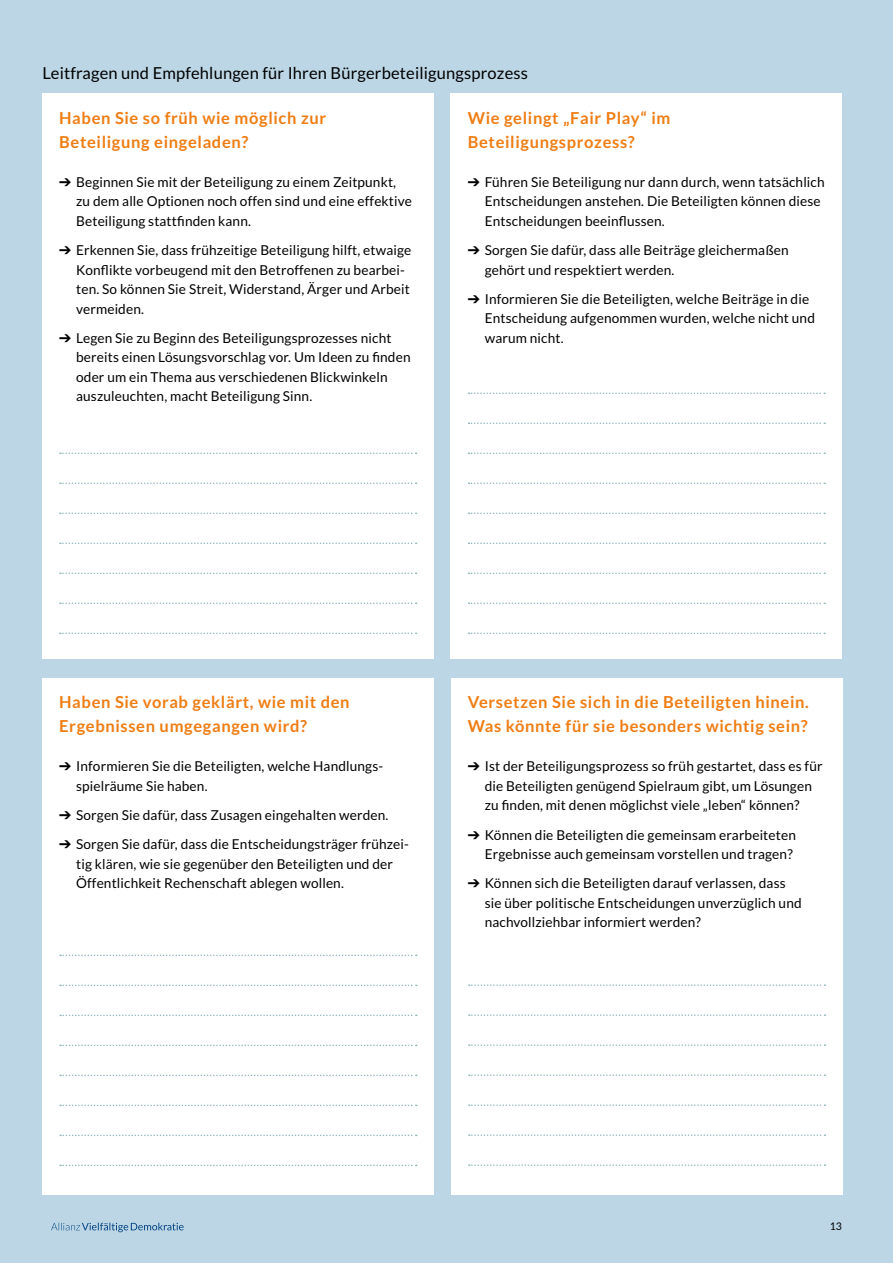
<style>
.page{position:relative;width:893px;height:1263px;background:#bcd6e5}
.page>*{position:absolute;margin:0;border:0;box-sizing:border-box;transform-origin:0 0}
.t1{font:700 16.5px/24px "Lato";letter-spacing:.04em;color:#ef7d14}
.t2{font:16.5px "Lato";letter-spacing:.01em;color:#000}
.t3{font:13.65px/19.5px "Lato";letter-spacing:.01em;color:#000}
.t4{font:10.5px "Lato";color:#000}
</style>
<div class="page">
<div style="left:42px;top:94px;width:392px;height:564px;background:#fff"></div>
<div style="left:451px;top:94px;width:391px;height:564px;background:#fff"></div>
<svg style="left:60px;top:452px;width:357px;height:2px"></svg>
<svg style="left:60px;top:482px;width:357px;height:2px"></svg>
<svg style="left:60px;top:512px;width:357px;height:2px"></svg>
<svg style="left:60px;top:542px;width:357px;height:2px"></svg>
<svg style="left:60px;top:572px;width:357px;height:2px"></svg>
<svg style="left:60px;top:602px;width:357px;height:2px"></svg>
<svg style="left:60px;top:632px;width:357px;height:2px"></svg>
<svg style="left:468px;top:392px;width:357px;height:2px"></svg>
<svg style="left:468px;top:422px;width:357px;height:2px"></svg>
<svg style="left:468px;top:452px;width:357px;height:2px"></svg>
<svg style="left:468px;top:482px;width:357px;height:2px"></svg>
<svg style="left:468px;top:512px;width:357px;height:2px"></svg>
<svg style="left:468px;top:542px;width:357px;height:2px"></svg>
<svg style="left:468px;top:572px;width:357px;height:2px"></svg>
<svg style="left:468px;top:602px;width:357px;height:2px"></svg>
<svg style="left:468px;top:632px;width:357px;height:2px"></svg>
<div style="left:451px;top:678px;width:391px;height:517px;background:#fff"></div>
<svg style="left:469px;top:984px;width:356px;height:2px"></svg>
<svg style="left:469px;top:1014px;width:356px;height:2px"></svg>
<svg style="left:469px;top:1044px;width:356px;height:2px"></svg>
<svg style="left:469px;top:1074px;width:356px;height:2px"></svg>
<svg style="left:469px;top:1104px;width:356px;height:2px"></svg>
<svg style="left:469px;top:1134px;width:356px;height:2px"></svg>
<svg style="left:469px;top:1164px;width:356px;height:2px"></svg>
<div style="left:42px;top:678px;width:392px;height:517px;background:#fff"></div>
<svg style="left:60px;top:955px;width:357px;height:1px"></svg>
<svg style="left:60px;top:985px;width:357px;height:1px"></svg>
<svg style="left:60px;top:1015px;width:357px;height:1px"></svg>
<svg style="left:60px;top:1045px;width:357px;height:1px"></svg>
<svg style="left:60px;top:1075px;width:357px;height:1px"></svg>
<svg style="left:60px;top:1105px;width:357px;height:1px"></svg>
<svg style="left:60px;top:1135px;width:357px;height:1px"></svg>
<svg style="left:60px;top:1165px;width:357px;height:1px"></svg>
<svg style="left:51px;top:1223px;width:133px;height:9px"></svg>
<p class="t2" style="left:43px;top:64px;width:487px">Leitfragen und Empfehlungen für Ihren Bürgerbeteiligungsprozess</p>
<p class="t1" style="left:59px;top:106px;width:269px">Haben Sie so früh wie möglich zur<br>Beteiligung eingeladen?</p>
<p class="t3" style="left:76px;top:172px;width:337px;text-indent:-17px">➔ Beginnen Sie mit der Beteiligung zu einem Zeitpunkt, zu dem alle Optionen noch offen sind und eine effektive<br>Beteiligung stattfinden kann.</p>
<p class="t3" style="left:76px;top:240px;width:337px;text-indent:-17px">➔ Erkennen Sie, dass frühzeitige Beteiligung hilft, etwaige Konflikte vorbeugend mit den Betroffenen zu bearbei&shy;ten. So können Sie Streit, Widerstand, Ärger und Arbeit vermeiden.</p>
<p class="t3" style="left:76px;top:328px;width:336px;text-indent:-17px">➔ Legen Sie zu Beginn des Beteiligungsprozesses nicht bereits einen Lösungsvorschlag vor. Um Ideen zu finden oder um ein Thema aus verschiedenen Blickwinkeln auszuleuchten, macht Beteiligung Sinn.</p>
<p class="t1" style="left:468px;top:106px;width:204px">Wie gelingt „Fair Play“ im<br>Beteiligungsprozess?</p>
<p class="t3" style="left:485px;top:172px;width:341px;text-indent:-17px">➔ Führen Sie Beteiligung nur dann durch, wenn tatsächlich<br>Entscheidungen anstehen. Die Beteiligten können diese<br>Entscheidungen beeinflussen.</p>
<p class="t3" style="left:485px;top:240px;width:305px;text-indent:-17px">➔ Sorgen Sie dafür, dass alle Beiträge gleichermaßen gehört und respektiert werden.</p>
<p class="t3" style="left:485px;top:289px;width:332px;text-indent:-17px">➔ Informieren Sie die Beteiligten, welche Beiträge in die<br>Entscheidung aufgenommen wurden, welche nicht und warum nicht.</p>
<p class="t1" style="left:59px;top:690px;width:292px">Haben Sie vorab geklärt, wie mit den<br>Ergebnissen umgegangen wird?</p>
<p class="t3" style="left:76px;top:757px;width:308px;text-indent:-17px">➔ Informieren Sie die Beteiligten, welche Handlungs&shy;spielräume Sie haben.</p>
<p class="t3" style="left:59px;top:805px;width:331px">➔ Sorgen Sie dafür, dass Zusagen eingehalten werden.</p>
<p class="t3" style="left:76px;top:835px;width:334px;text-indent:-17px">➔ Sorgen Sie dafür, dass die Entscheidungsträger frühzei&shy;tig klären, wie sie gegenüber den Beteiligten und der<br>Öffentlichkeit Rechenschaft ablegen wollen.</p>
<p class="t1" style="left:468px;top:690px;width:343px">Versetzen Sie sich in die Beteiligten hinein.<br>Was könnte für sie besonders wichtig sein?</p>
<p class="t3" style="left:468px;top:757px;width:356px;text-align:center">➔ Ist der Beteiligungsprozess so früh gestartet, dass es für die Beteiligten genügend Spielraum gibt, um Lösungen<br>zu finden, mit denen möglichst viele „leben“ können?</p>
<p class="t3" style="left:468px;top:825px;width:330px;text-align:right">➔ Können die Beteiligten die gemeinsam erarbeiteten<br>Ergebnisse auch gemeinsam vorstellen und tragen?</p>
<p class="t3" style="left:485px;top:874px;width:318px;text-indent:-17px">➔ Können sich die Beteiligten darauf verlassen, dass sie über politische Entscheidungen unverzüglich und nachvollziehbar informiert werden?</p>
<p class="t4" style="left:830px;top:1221px;width:14px">13</p>
</div>
